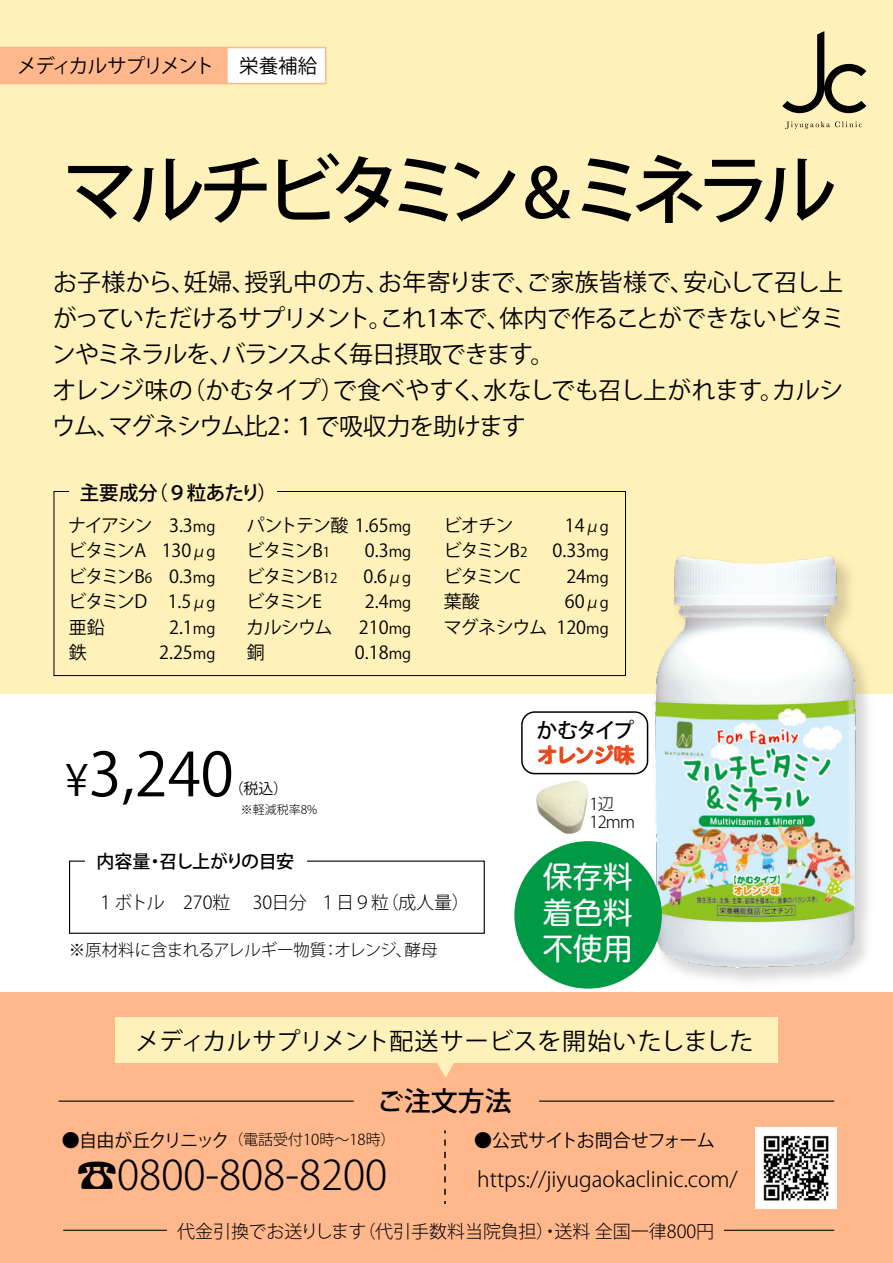
<style>
.page{position:relative;width:893px;height:1263px;background:#fff}
.page>*{position:absolute;margin:0;border:0;box-sizing:border-box;transform-origin:0 0}
.t1{font:500 75px "Koz Go Pr 6 N";letter-spacing:-.14em;color:#000}
.t2{font:59.85px "Koz Go Pr 6 N";color:#000}
.t3{font:300 40.5px "Koz Go Pr 6 N";color:#000}
.t4{font:30px/36px "Shin M Go Pro";color:#fff;text-align:justify}
.t5{font:500 27px "Koz Go Pr 6 N";color:#000}
.t6{font:24px/36px "Koz Go Pr 6 N";letter-spacing:-.03em;color:#000}
.t7{font:24px "Koz Go Pr 6 N";color:#000}
.t8{font:300 21px "Koz Go Pr 6 N";color:#000}
.t9{font:500 21px "Koz Go Pr 6 N";letter-spacing:-.1em;color:#000}
.t10{font:21px "Hiragino UD Sans R Std N W6";letter-spacing:-.09em;color:#e8471a}
.t11{font:19.5px "Koz Go Pr 6 N";letter-spacing:-.09em;color:#000}
.t12{font:500 19.5px "Koz Go Pr 6 N";color:#000}
.t13{font:19.5px "Koz Go Pr 6 N";letter-spacing:-.06em;color:#000}
.t14{font:18px/25.5px "Koz Go Pr 6 N";letter-spacing:-.06em;color:#000}
.t15{font:300 18px "Koz Go Pr 6 N";color:#000}
.t16{font:18px/25.5px "Koz Go Pr 6 N";color:#000;text-align:right}
.t17{font:18px "Koz Go Pr 6 N";letter-spacing:-.035em;color:#000}
.t18{font:500 18px "Koz Go Pr 6 N";letter-spacing:-.03em;color:#000}
.t19{font:18px "Koz Go Pr 6 N";letter-spacing:-.085em;color:#000}
.t20{font:300 16.5px "Koz Go Pr 6 N";letter-spacing:-.01em;color:#000}
.t21{font:300 16.5px/18px "Koz Go Pr 6 N";letter-spacing:-.04em;color:#000}
.t22{font:300 15px "Koz Go Pr 6 N";color:#000}
.t23{font:15px "Koz Go Pr 6 N";color:#000}
.t24{font:300 12px "Koz Go Pr 6 N";color:#000}
.s1{font-size:67.35px}
.s2{font-size:13.5px}
.s3{font-size:15px}
.s4{font-size:42.75px}
</style>
<div class="page">
<div style="left:0;top:0;width:893px;height:693px;background:#fff1ba"></div>
<svg style="left:785px;top:121px;width:77px;height:8px"></svg>
<svg style="left:782px;top:31px;width:84px;height:82px"></svg>
<img style="left:644px;top:553px;width:222px;height:422px">
<div style="left:0;top:47px;width:226px;height:37px;background:#ffb78c"></div>
<div style="left:226px;top:47px;width:100px;height:37px;background:#fff;border:2px solid #ffb78c"></div>
<div style="left:0;top:993px;width:893px;height:270px;background:#ffb78c"></div>
<div style="left:115px;top:1017px;width:663px;height:46px;background:#fff1ba"></div>
<svg style="left:437px;top:1063px;width:17px;height:15px"></svg>
<hr style="left:59px;top:1101px;width:295px;height:1px;background:#000">
<hr style="left:539px;top:1101px;width:295px;height:1px;background:#000">
<hr style="left:63px;top:1230px;width:771px;height:1px;background:#000">
<div style="left:167px;top:1224px;width:556px;height:18px;background:#ffb78c"></div>
<svg style="left:444px;top:1139px;width:2px;height:65px"></svg>
<img style="left:755px;top:1127px;width:81px;height:82px">
<div style="left:69px;top:860px;width:416px;height:74px;border:1px solid #000"></div>
<div style="left:85px;top:848px;width:222px;height:33px;background:#fff"></div>
<div style="left:514px;top:841px;width:148px;height:148px;background:#009a46;border-radius:50%"></div>
<div style="left:54px;top:491px;width:572px;height:185px;border:1px solid #000"></div>
<div style="left:69px;top:478px;width:207px;height:24px;background:#fff1ba"></div>
<img style="left:536px;top:781px;width:52px;height:52px">
<div style="left:521px;top:711px;width:127px;height:63px;border:2px solid #000;border-radius:13px"></div>
<svg style="left:538px;top:744px;width:96px;height:21px"></svg>
<p class="t11" style="left:17px;top:55px;width:198px">メディカルサプリメント</p>
<p class="t13" style="left:239px;top:55px;width:79px">栄養補給</p>
<h1 class="t1" style="left:63px;top:148px;width:775px">マルチビタミン<span class="s1">＆</span>ミネラル</h1>
<p class="t6" style="left:52px;top:265px;width:794px">お子様から、妊婦、授乳中の方、お年寄りまで、ご家族皆様で、安心して召し上がっていただけるサプリメント。これ1本で、体内で作ることができないビタミンやミネラルを、バランスよく毎日摂取できます。<br>オレンジ味の（かむタイプ）で食べやすく、水なしでも召し上がれます。カルシウム、マグネシウム比2：１で吸収力を助けます</p>
<p class="t12" style="left:80px;top:482px;width:199px">主要成分（９粒あたり）</p>
<p class="t14" style="left:68px;top:513px;width:86px">ナイアシンビタミンAビタミンB<span class="s2">6</span>ビタミンD亜鉛<br>鉄</p>
<p class="t14" style="left:246px;top:513px;width:167px">パントテン酸 1.65<span class="s3">mg</span>ビタミンB<span class="s2">1<br></span>ビタミンB<span class="s2">12<br></span>ビタミンE<br>カルシウム<br>銅</p>
<p class="t14" style="left:444px;top:513px;width:105px">ビオチン<br>ビタミンB<span class="s2">2</span>ビタミンC<br>葉酸<br>マグネシウム</p>
<p class="t14" style="left:159px;top:513px;width:58px;text-align:center">3.3<span class="s3">mg<br></span>130<span class="s3">μg<br></span>0.3<span class="s3">mg<br></span>1.5<span class="s3">μg<br></span>2.1<span class="s3">mg<br></span>2.25<span class="s3">mg</span></p>
<p class="t16" style="left:552px;top:513px;width:58px">14<span class="s3">μg<br></span>0.33<span class="s3">mg<br></span>24<span class="s3">mg<br></span>60<span class="s3">μg<br></span>120<span class="s3">mg</span></p>
<p class="t14" style="left:355px;top:538px;width:58px;text-align:center">0.3<span class="s3">mg<br></span>0.6<span class="s3">μg<br></span>2.4<span class="s3">mg<br></span>210<span class="s3">mg<br></span>0.18<span class="s3">mg</span></p>
<h2 class="t2" style="left:65px;top:741px;width:170px"><span class="s4">¥</span>3,240</h2>
<p class="t23" style="left:229px;top:780px;width:61px">（税込）</p>
<p class="t24" style="left:241px;top:803px;width:78px">※軽減税率8%</p>
<p class="t18" style="left:97px;top:851px;width:199px">内容量・召し上がりの目安</p>
<p class="t15" style="left:97px;top:892px;width:375px">１ボトル 270粒 30日分 １日９粒（成人量）</p>
<p class="t20" style="left:69px;top:941px;width:370px">※原材料に含まれるアレルギー物質：オレンジ、酵母</p>
<p class="t9" style="left:536px;top:719px;width:99px">かむタイプ</p>
<p class="t10" style="left:537px;top:739px;width:99px">オレンジ味</p>
<p class="t21" style="left:590px;top:795px;width:47px">1辺<br>12mm</p>
<p class="t4" style="left:543px;top:855px;width:91px">保存料着色料不使用</p>
<p class="t7" style="left:135px;top:1027px;width:620px">メディカルサプリメント配送サービスを開始いたしました</p>
<p class="t5" style="left:377px;top:1086px;width:136px">ご注文方法</p>
<p class="t19" style="left:62px;top:1130px;width:169px">●自由が丘クリニック</p>
<h3 class="t3" style="left:77px;top:1152px;width:312px">☎0800-808-8200</h3>
<p class="t22" style="left:228px;top:1131px;width:169px">（電話受付10時～18時）</p>
<p class="t17" style="left:474px;top:1130px;width:242px">●公式サイトお問合せフォーム</p>
<p class="t8" style="left:477px;top:1167px;width:262px">https://jiyugaokaclinic.com/</p>
<p class="t15" style="left:177px;top:1221px;width:539px">代金引換でお送りします（代引手数料当院負担）・送料 全国一律800円</p>
</div>
